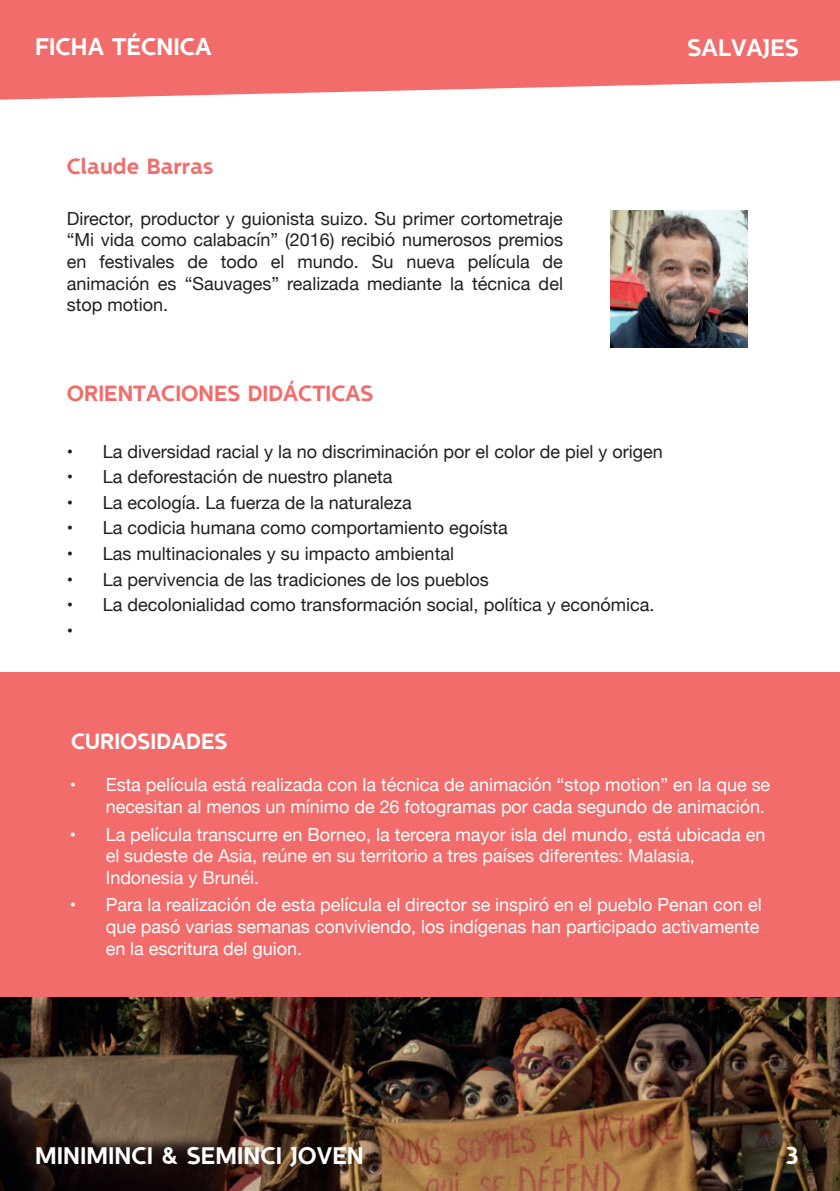
<style>
.page{position:relative;width:840px;height:1191px;background:#fff}
.page>*{position:absolute;margin:0;border:0;box-sizing:border-box;transform-origin:0 0}
.t1{font:24px "SEMINCISANS Regular";color:#fff}
.t2{font:22px "SEMINCISANS Regular";color:#f16c6b}
.t3{font:22px "SEMINCISANS Regular";color:#fff}
.t4{font:18px/21.6px "Helvetica Neue";color:#231f20;text-align:justify}
.t5{font:18px/21.6px "Helvetica Neue";color:#fff}
</style>
<div class="page">
<div style="left:0;top:672px;width:839px;height:519px;background:#f16c6b"></div>
<img style="left:0;top:997px;width:839px;height:194px">
<svg style="left:0;top:0;width:839px;height:100px;background:#f27a79"></svg>
<img style="left:610px;top:210px;width:137px;height:137px">
<h1 class="t1" style="left:35px;top:32px;width:178px">FICHA TÉCNICA</h1>
<h1 class="t1" style="left:687px;top:33px;width:113px">SALVAJES</h1>
<p class="t2" style="left:67px;top:153px;width:148px">Claude Barras</p>
<p class="t4" style="left:67px;top:209px;width:497px">Director, productor y guionista suizo. Su primer cortometraje “Mi vida como calabacín” (2016) recibió numerosos premios en festivales de todo el mundo. Su nueva película de animación es “Sauvages” realizada mediante la técnica del stop motion.</p>
<p class="t2" style="left:67px;top:380px;width:308px">ORIENTACIONES DIDÁCTICAS</p>
<p class="t4" style="left:67px;top:441px;width:597px">• La diversidad racial y la no discriminación por el color de piel y origen</p>
<p class="t4" style="left:67px;top:467px;width:327px">• La deforestación de nuestro planeta</p>
<p class="t4" style="left:67px;top:493px;width:346px">• La ecología. La fuerza de la naturaleza</p>
<p class="t4" style="left:67px;top:518px;width:442px">• La codicia humana como comportamiento egoísta</p>
<p class="t4" style="left:67px;top:544px;width:388px">• Las multinacionales y su impacto ambiental</p>
<p class="t4" style="left:67px;top:569px;width:423px">• La pervivencia de las tradiciones de los pueblos</p>
<p class="t4" style="left:67px;top:593px;width:589px;line-height:25.6px">• La decolonialidad como transformación social, política y económica. •</p>
<p class="t3" style="left:71px;top:728px;width:158px">CURIOSIDADES</p>
<p class="t5" style="left:70px;top:775px;width:701px;text-align:right">• Esta película está realizada con la técnica de animación “stop motion” en la que se necesitan al menos un mínimo de 26 fotogramas por cada segundo de animación.</p>
<p class="t5" style="left:106px;top:824px;width:660px;text-indent:-36px">• La película transcurre en Borneo, la tercera mayor isla del mundo, está ubicada en el sudeste de Asia, reúne en su territorio a tres países diferentes: Malasia,<br>Indonesia y Brunéi.</p>
<p class="t5" style="left:106px;top:895px;width:657px;text-indent:-36px">• Para la realización de esta película el director se inspiró en el pueblo Penan con el que pasó varias semanas conviviendo, los indígenas han participado activamente en la escritura del guion.</p>
<h1 class="t1" style="left:35px;top:1141px;width:330px">MINIMINCI &amp; SEMINCI JOVEN</h1>
<h1 class="t1" style="left:784px;top:1141px;width:15px">3</h1>
</div>
